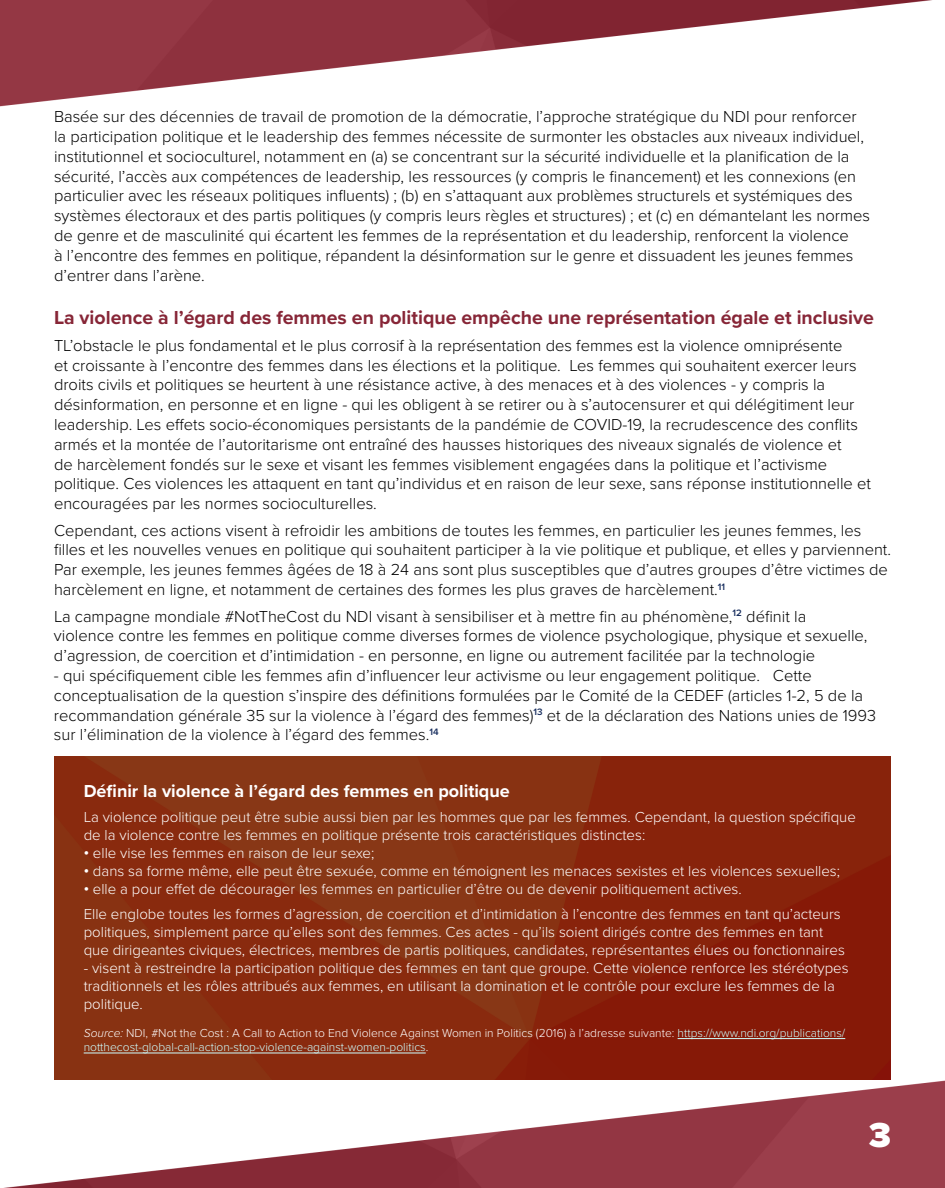
<style>
.page{position:relative;width:945px;height:1188px;background:#fff}
.page>*{position:absolute;margin:0;border:0;box-sizing:border-box;transform-origin:0 0}
.t1{font:900 36px "Proxima Nova";color:#fff}
.t2{font:700 19.5px "Proxima Nova";color:#872637}
.t3{font:700 18px "Proxima Nova";color:#fff}
.t4{font:300 16.5px/19.8px "Proxima Nova";color:#000}
.t5{font:300 15px/18px "Proxima Nova";color:#fff}
.t6{font:300 12px/14.4px "Proxima Nova";color:#ceffff}
.s1{font-weight:700}
.s2{font-style:italic;color:#fff}
.s3{color:#fff}
</style>
<div class="page">
<img style="left:0;top:0;width:945px;height:1188px">
<img style="left:54px;top:756px;width:837px;height:324px">
<hr style="left:678px;top:1038px;width:167px;height:1px;background:#ceffff">
<hr style="left:84px;top:1053px;width:342px;height:1px;background:#ceffff">
<p class="t4" style="left:54px;top:106px;width:818px">Basée sur des décennies de travail de promotion de la démocratie, l’approche stratégique du NDI pour renforcer la participation politique et le leadership des femmes nécessite de surmonter les obstacles aux niveaux individuel, institutionnel et socioculturel, notamment en (a) se concentrant sur la sécurité individuelle et la planification de la sécurité, l’accès aux compétences de leadership, les ressources (y compris le financement) et les connexions (en particulier avec les réseaux politiques influents) ; (b) en s’attaquant aux problèmes structurels et systémiques des systèmes électoraux et des partis politiques (y compris leurs règles et structures) ; et (c) en démantelant les normes de genre et de masculinité qui écartent les femmes de la représentation et du leadership, renforcent la violence<br>à l’encontre des femmes en politique, répandent la désinformation sur le genre et dissuadent les jeunes femmes d’entrer dans l’arène.</p>
<p class="t2" style="left:54px;top:303px;width:821px">La violence à l’égard des femmes en politique empêche une représentation égale et inclusive</p>
<p class="t4" style="left:54px;top:334px;width:819px">TL’obstacle le plus fondamental et le plus corrosif à la représentation des femmes est la violence omniprésente<br>et croissante à l’encontre des femmes dans les élections et la politique. Les femmes qui souhaitent exercer leurs droits civils et politiques se heurtent à une résistance active, à des menaces et à des violences - y compris la désinformation, en personne et en ligne - qui les obligent à se retirer ou à s’autocensurer et qui délégitiment leur leadership. Les effets socio-économiques persistants de la pandémie de COVID-19, la recrudescence des conflits armés et la montée de l’autoritarisme ont entraîné des hausses historiques des niveaux signalés de violence et<br>de harcèlement fondés sur le sexe et visant les femmes visiblement engagées dans la politique et l’activisme politique. Ces violences les attaquent en tant qu’individus et en raison de leur sexe, sans réponse institutionnelle et encouragées par les normes socioculturelles.</p>
<p class="t4" style="left:54px;top:519px;width:839px">Cependant, ces actions visent à refroidir les ambitions de toutes les femmes, en particulier les jeunes femmes, les filles et les nouvelles venues en politique qui souhaitent participer à la vie politique et publique, et elles y parviennent.<br>Par exemple, les jeunes femmes âgées de 18 à 24 ans sont plus susceptibles que d’autres groupes d’être victimes de harcèlement en ligne, et notamment de certaines des formes les plus graves de harcèlement.<sup>11</sup></p>
<p class="t4" style="left:54px;top:605px;width:815px">La campagne mondiale #NotTheCost du NDI visant à sensibiliser et à mettre fin au phénomène,<sup>12</sup> définit la violence contre les femmes en politique comme diverses formes de violence psychologique, physique et sexuelle, d’agression, de coercition et d’intimidation - en personne, en ligne ou autrement facilitée par la technologie</p>
<p class="t4" style="left:54px;top:665px;width:824px">- qui spécifiquement cible les femmes afin d’influencer leur activisme ou leur engagement politique. Cette conceptualisation de la question s’inspire des définitions formulées par le Comité de la CEDEF (articles 1-2, 5 de la recommandation générale 35 sur la violence à l’égard des femmes)<sup>13</sup> et de la déclaration des Nations unies de 1993 sur l’élimination de la violence à l’égard des femmes.<sup>14</sup></p>
<p class="t3" style="left:84px;top:778px;width:428px">Définir la violence à l’égard des femmes en politique</p>
<p class="t5" style="left:84px;top:807px;width:774px">La violence politique peut être subie aussi bien par les hommes que par les femmes. Cependant, la question spécifique de la violence contre les femmes en politique présente trois caractéristiques distinctes:</p>
<p class="t5" style="left:84px;top:843px;width:292px"><span class="s1">•</span> elle vise les femmes en raison de leur sexe;</p>
<p class="t5" style="left:84px;top:861px;width:758px"><span class="s1">•</span> dans sa forme même, elle peut être sexuée, comme en témoignent les menaces sexistes et les violences sexuelles;</p>
<p class="t5" style="left:84px;top:876px;width:759px;line-height:24.8px"><span class="s1">•</span> elle a pour effet de décourager les femmes en particulier d’être ou de devenir politiquement actives.<br>Elle englobe toutes les formes d’agression, de coercition et d’intimidation à l’encontre des femmes en tant qu’acteurs</p>
<p class="t5" style="left:84px;top:922px;width:763px">politiques, simplement parce qu’elles sont des femmes. Ces actes - qu’ils soient dirigés contre des femmes en tant que dirigeantes civiques, électrices, membres de partis politiques, candidates, représentantes élues ou fonctionnaires</p>
<p class="t5" style="left:84px;top:958px;width:766px">- visent à restreindre la participation politique des femmes en tant que groupe. Cette violence renforce les stéréotypes traditionnels et les rôles attribués aux femmes, en utilisant la domination et le contrôle pour exclure les femmes de la politique.</p>
<p class="t6" style="left:84px;top:1025px;width:763px"><span class="s2">Source:</span> <span class="s3">NDI, #Not the Cost : A Call to Action to End Violence Against Women in Politics (2016) à l’adresse suivante:</span> https://www.ndi.org/publications/ notthecost-global-call-action-stop-violence-against-women-politics<span class="s3">.</span></p>
<h1 class="t1" style="left:869px;top:1108px;width:24px">3</h1>
</div>
